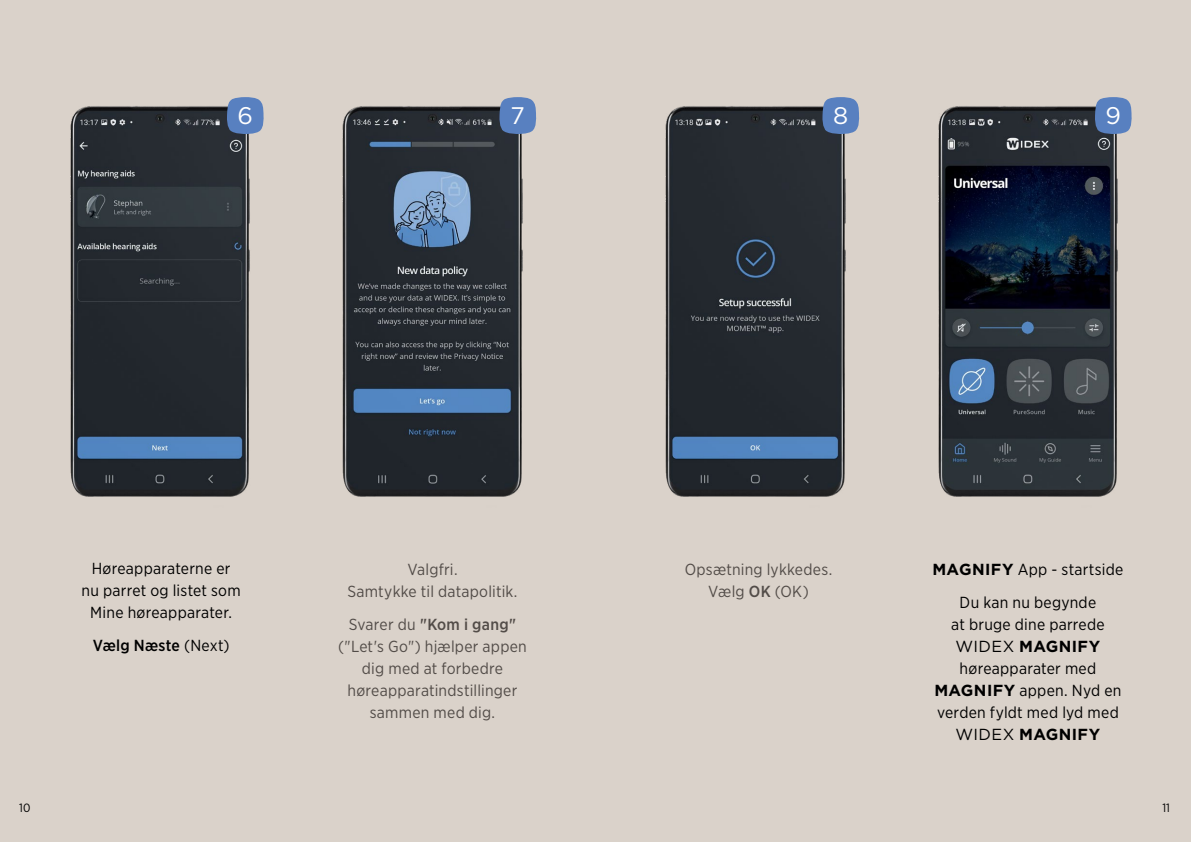
<style>
.page{position:relative;width:1191px;height:842px;background:#dad2ca}
.page>*{position:absolute;margin:0;border:0;box-sizing:border-box;transform-origin:0 0}
.t1{font:24px "Gotham";color:#fff}
.t2{font:16px/22px "Gotham Narrow";letter-spacing:.015em;color:#000;text-align:center}
.t3{font:16px/22px "Gotham Narrow";letter-spacing:.015em;color:#524c48;text-align:center}
.t4{font:700 16px "Gotham";letter-spacing:.025em;color:#000}
.t5{font:500 16px "Gotham Narrow";letter-spacing:.02em;color:#000}
.t6{font:12px "Gotham Narrow";color:#000}
.s1{font-weight:400}
.s2{font-weight:500}
.s3{font-family:"Gotham";font-weight:700}
</style>
<div class="page">
<img style="left:70px;top:106px;width:180px;height:391px">
<img style="left:665px;top:106px;width:181px;height:391px">
<img style="left:342px;top:106px;width:181px;height:391px">
<img style="left:938px;top:106px;width:180px;height:391px">
<svg style="left:226px;top:97px;width:38px;height:37px"></svg>
<svg style="left:822px;top:97px;width:38px;height:37px"></svg>
<svg style="left:499px;top:97px;width:38px;height:37px"></svg>
<svg style="left:1094px;top:97px;width:38px;height:37px"></svg>
<h1 class="t1" style="left:237px;top:100px;width:17px">6</h1>
<h1 class="t1" style="left:510px;top:100px;width:16px">7</h1>
<h1 class="t1" style="left:833px;top:100px;width:17px">8</h1>
<h1 class="t1" style="left:1105px;top:100px;width:17px">9</h1>
<p class="t2" style="left:81px;top:557px;width:161px">Høreapparaterne er nu parret og listet som<br>Mine høreapparater.</p>
<p class="t5" style="left:93px;top:635px;width:138px">Vælg Næste <span class="s1">(Next)</span></p>
<p class="t6" style="left:19px;top:800px;width:13px">10</p>
<p class="t3" style="left:347px;top:558px;width:171px">Valgfri.<br>Samtykke til datapolitik.</p>
<p class="t3" style="left:338px;top:613px;width:190px">Svarer du <span class="s2">"Kom i gang" </span>("Let's Go") hjælper appen dig med at forbedre høreapparatindstillinger sammen med dig.</p>
<p class="t3" style="left:684px;top:558px;width:149px">Opsætning lykkedes.<br>Vælg <span class="s2">OK</span> (OK)</p>
<p class="t2" style="left:932px;top:552px;width:192px;line-height:33px"><span class="s3">MAGNIFY</span> App - startside<br>Du kan nu begynde</p>
<p class="t2" style="left:951px;top:613px;width:155px">at bruge dine parrede</p>
<p class="t4" style="left:955px;top:636px;width:146px"><span class="s1">WIDEX</span> MAGNIFY</p>
<p class="t2" style="left:934px;top:657px;width:189px">høreapparater med<br><span class="s3">MAGNIFY</span> appen. Nyd en verden fyldt med lyd med</p>
<p class="t4" style="left:955px;top:724px;width:146px"><span class="s1">WIDEX</span> MAGNIFY</p>
<p class="t6" style="left:1162px;top:800px;width:9px">11</p>
</div>
